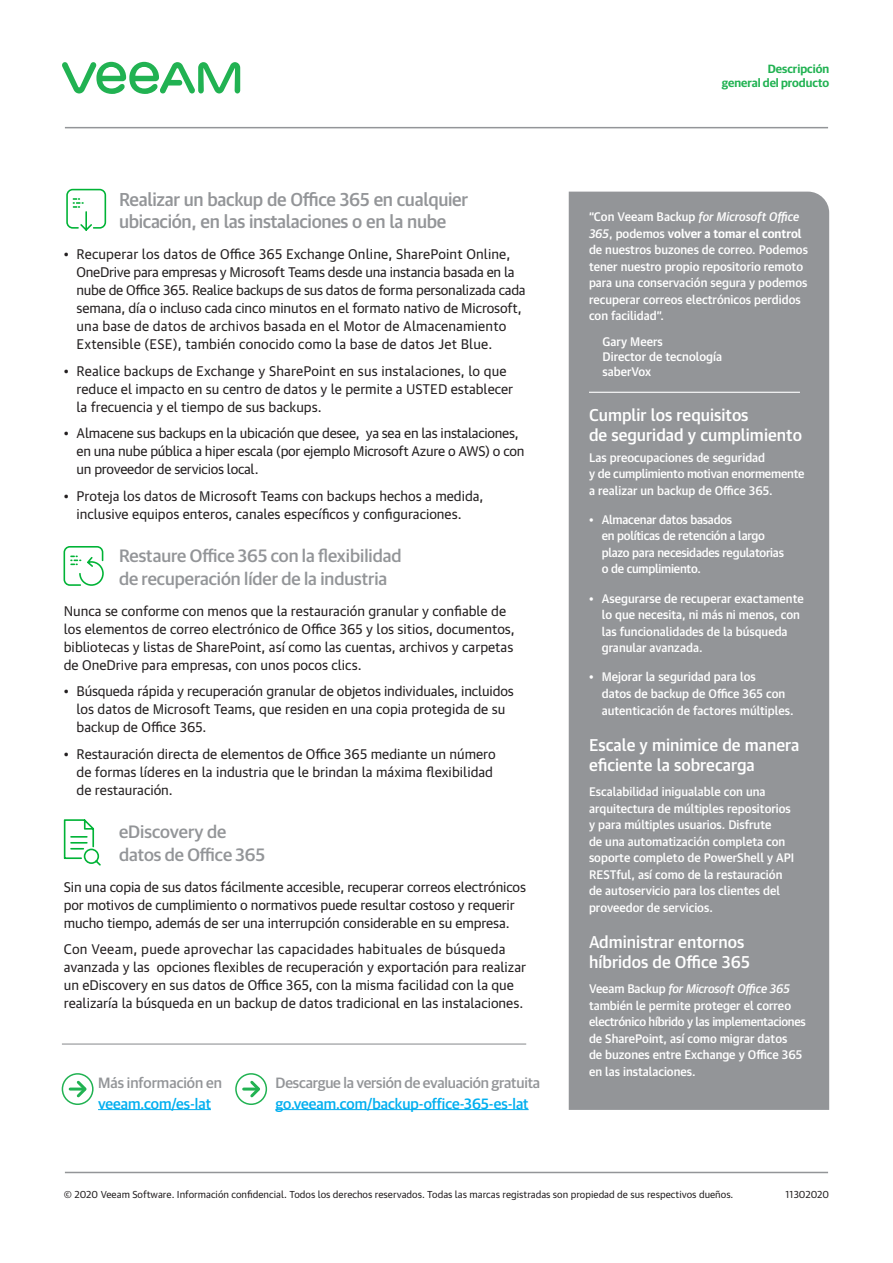
<style>
.page{position:relative;width:893px;height:1263px;background:#fff}
.page>*{position:absolute;margin:0;border:0;box-sizing:border-box;transform-origin:0 0}
.t1{font:500 18px/22.5px "Guardian Sans Cy";color:#939598}
.t2{font:500 18px/22.5px "Guardian Text Sans Cy";letter-spacing:-.02em;color:#939598}
.t3{font:500 16.5px/19.8px "Guardian Text Sans Cy";color:#fff}
.t4{font:500 15px "Guardian Sans Cy";letter-spacing:-.01em;color:#939598}
.t5{font:500 15px "Guardian Sans Cy";color:#00aeef}
.t6{font:13.5px/18px "Guardian Text Sans Cy";color:#231f20}
.t7{font:13.5px/18px "Guardian Text Sans Cy";letter-spacing:-.02em;color:#231f20}
.t8{font:500 12px/16.5px "Guardian Text Sans Cy";color:#fff}
.t9{font:500 12px/16.5px "Guardian Text Sans Cy";letter-spacing:-.02em;color:#fff}
.t10{font:600 12px/14.4px "Guardian Sans Cy";color:#21b252;text-align:right}
.t11{font:9.75px "Guardian Text Sans Cy";color:#231f20}
.s1{font-style:italic}
.s2{font-weight:700}
</style>
<div class="page">
<svg style="left:62px;top:62px;width:178px;height:32px"></svg>
<hr style="left:65px;top:127px;width:763px;height:1px;background:#939598">
<hr style="left:65px;top:1172px;width:763px;height:1px;background:#939598">
<hr style="left:98px;top:1109px;width:113px;height:1px;background:#00aeef">
<hr style="left:276px;top:1109px;width:253px;height:1px;background:#00aeef">
<hr style="left:62px;top:1043px;width:464px;height:1px;background:#939598">
<div style="left:235px;top:1073px;width:32px;height:32px;border:2px solid #21b252;border-radius:50%"></div>
<svg style="left:248px;top:1078px;width:15px;height:22px"></svg>
<hr style="left:244px;top:1087px;width:14px;height:3px;background:#21b252">
<div style="left:62px;top:1073px;width:32px;height:32px;border:2px solid #21b252;border-radius:50%"></div>
<svg style="left:74px;top:1078px;width:15px;height:22px"></svg>
<hr style="left:70px;top:1087px;width:15px;height:3px;background:#21b252">
<div style="left:569px;top:192px;width:260px;height:918px;background:#939598"></div>
<hr style="left:589px;top:392px;width:211px;height:1px;background:#fff">
<svg style="left:66px;top:189px;width:40px;height:42px"></svg>
<svg style="left:64px;top:546px;width:40px;height:40px"></svg>
<svg style="left:64px;top:819px;width:37px;height:47px"></svg>
<h1 class="t2" style="left:119px;top:186px;width:350px">Realizar un backup de Office 365 en cualquier ubicación, en las instalaciones o en la nube</h1>
<p class="t6" style="left:77px;top:244px;width:451px;text-indent:-13px">• Recuperar los datos de Office 365 Exchange Online, SharePoint Online, OneDrive para empresas y Microsoft Teams desde una instancia basada en la nube de Office 365. Realice backups de sus datos de forma personalizada cada semana, día o incluso cada cinco minutos en el formato nativo de Microsoft, una base de datos de archivos basada en el Motor de Almacenamiento Extensible (ESE), también conocido como la base de datos Jet Blue.</p>
<p class="t6" style="left:77px;top:360px;width:438px;text-indent:-13px">• Realice backups de Exchange y SharePoint en sus instalaciones, lo que reduce el impacto en su centro de datos y le permite a USTED establecer la frecuencia y el tiempo de sus backups.</p>
<p class="t7" style="left:77px;top:423px;width:449px;text-indent:-13px">• Almacene sus backups en la ubicación que desee, ya sea en las instalaciones, en una nube pública a hiper escala (por ejemplo Microsoft Azure o AWS) o con un proveedor de servicios local.</p>
<p class="t6" style="left:77px;top:485px;width:409px;text-indent:-13px">• Proteja los datos de Microsoft Teams con backups hechos a medida, inclusive equipos enteros, canales específicos y configuraciones.</p>
<h1 class="t1" style="left:119px;top:543px;width:284px">Restaure Office 365 con la flexibilidad de recuperación líder de la industria</h1>
<p class="t6" style="left:64px;top:600px;width:453px">Nunca se conforme con menos que la restauración granular y confiable de los elementos de correo electrónico de Office 365 y los sitios, documentos, bibliotecas y listas de SharePoint, así como las cuentas, archivos y carpetas de OneDrive para empresas, con unos pocos clics.</p>
<p class="t6" style="left:77px;top:681px;width:439px;text-indent:-13px">• Búsqueda rápida y recuperación granular de objetos individuales, incluidos los datos de Microsoft Teams, que residen en una copia protegida de su backup de Office 365.</p>
<p class="t6" style="left:77px;top:743px;width:421px;text-indent:-13px">• Restauración directa de elementos de Office 365 mediante un número de formas líderes en la industria que le brindan la máxima flexibilidad de restauración.</p>
<h1 class="t1" style="left:119px;top:819px;width:147px">eDiscovery de datos de Office 365</h1>
<p class="t6" style="left:64px;top:876px;width:464px">Sin una copia de sus datos fácilmente accesible, recuperar correos electrónicos por motivos de cumplimiento o normativos puede resultar costoso y requerir mucho tiempo, además de ser una interrupción considerable en su empresa.</p>
<p class="t6" style="left:64px;top:939px;width:464px">Con Veeam, puede aprovechar las capacidades habituales de búsqueda avanzada y las opciones flexibles de recuperación y exportación para realizar un eDiscovery en sus datos de Office 365, con la misma facilidad con la que realizaría la búsqueda en un backup de datos tradicional en las instalaciones.</p>
<p class="t4" style="left:98px;top:1071px;width:125px">Más información en</p>
<p class="t5" style="left:98px;top:1092px;width:114px">veeam.com/es-lat</p>
<p class="t4" style="left:276px;top:1071px;width:266px">Descargue la versión de evaluación gratuita</p>
<p class="t5" style="left:276px;top:1092px;width:255px">go.veeam.com/backup-office-365-es-lat</p>
<p class="t10" style="left:722px;top:60px;width:109px">Descripción<br>general del producto</p>
<p class="t8" style="left:589px;top:207px;width:221px">“Con Veeam Backup <span class="s1">for Microsoft Office 365</span>, podemos <span class="s2">volver a tomar el control </span>de nuestros buzones de correo. Podemos tener nuestro propio repositorio remoto para una conservación segura y podemos recuperar correos electrónicos perdidos con facilidad”.</p>
<p class="t8" style="left:602px;top:333px;width:121px;line-height:15px">Gary Meers<br>Director de tecnología saberVox</p>
<p class="t3" style="left:589px;top:404px;width:214px">Cumplir los requisitos<br>de seguridad y cumplimiento</p>
<p class="t8" style="left:589px;top:448px;width:217px">Las preocupaciones de seguridad<br>y de cumplimiento motivan enormemente a realizar un backup de Office 365.</p>
<p class="t9" style="left:602px;top:510px;width:184px;text-indent:-13px">• Almacenar datos basados<br>en políticas de retención a largo plazo para necesidades regulatorias o de cumplimiento.</p>
<p class="t8" style="left:602px;top:589px;width:204px;text-indent:-13px">• Asegurarse de recuperar exactamente lo que necesita, ni más ni menos, con las funcionalidades de la búsqueda granular avanzada.</p>
<p class="t8" style="left:602px;top:668px;width:193px;text-indent:-13px">• Mejorar la seguridad para los<br>datos de backup de Office 365 con autenticación de factores múltiples.</p>
<p class="t3" style="left:589px;top:734px;width:212px">Escale y minimice de manera eficiente la sobrecarga</p>
<p class="t8" style="left:589px;top:782px;width:207px">Escalabilidad inigualable con una arquitectura de múltiples repositorios y para múltiples usuarios. Disfrute<br>de una automatización completa con soporte completo de PowerShell y API RESTful, así como de la restauración de autoservicio para los clientes del proveedor de servicios.</p>
<p class="t3" style="left:589px;top:931px;width:162px">Administrar entornos híbridos de Office 365</p>
<p class="t8" style="left:589px;top:979px;width:218px">Veeam Backup <span class="s1">for Microsoft Office 365 </span>también le permite proteger el correo electrónico híbrido y las implementaciones de SharePoint, así como migrar datos<br>de buzones entre Exchange y Office 365 en las instalaciones.</p>
<p class="t11" style="left:64px;top:1187px;width:671px">© 2020 Veeam Software. Información confidencial. Todos los derechos reservados. Todas las marcas registradas son propiedad de sus respectivos dueños.</p>
<p class="t11" style="left:786px;top:1187px;width:45px">11302020</p>
</div>
